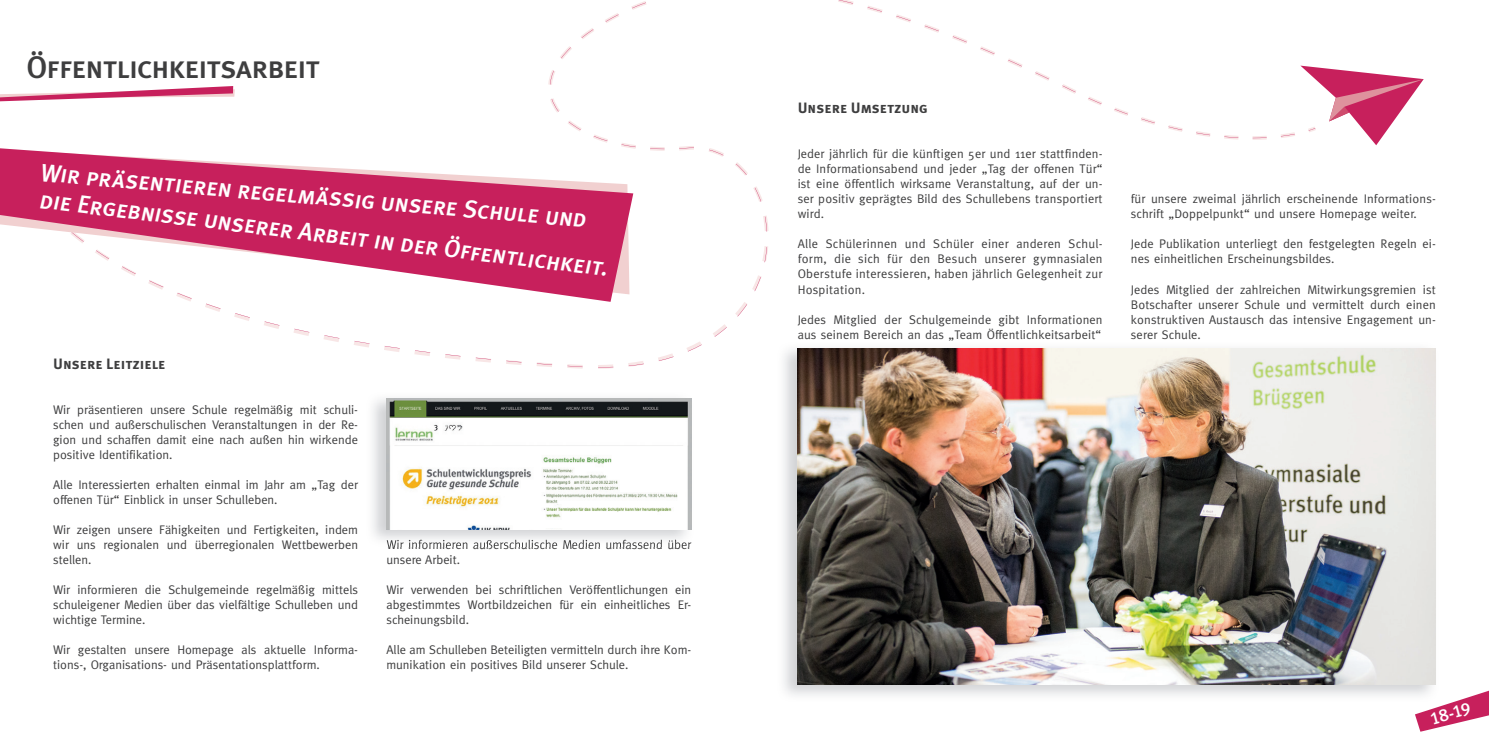
<style>
.page{position:relative;width:1489px;height:745px;background:#fff}
.page>*{position:absolute;margin:0;border:0;box-sizing:border-box;transform-origin:0 0}
.t1{font:31.25px "Meta Plus Medium Caps";letter-spacing:-.03em;color:#3e3e3f}
.t2{font:25px "Meta Plus Medium Caps";color:#fff}
.t3{font:17.5px "Meta Plus Medium Caps";color:#fff}
.t4{font:15px "Meta Plus Bold Caps";color:#3e3e3f}
.t5{font:12.5px/15px "Meta";color:#3e3e3f;text-align:justify}
</style>
<div class="page">
<svg style="left:205px;top:14px;width:1098px;height:353px"></svg>
<svg style="left:0;top:145px;width:633px;height:156px;fill:#c7205c"></svg>
<svg style="left:1415px;top:691px;width:73px;height:40px"></svg>
<svg style="left:0;top:86px;width:235px;height:16px"></svg>
<img style="left:776px;top:342px;width:662px;height:359px">
<img style="left:797px;top:348px;width:638px;height:336px">
<img style="left:372px;top:398px;width:320px;height:146px">
<img style="left:387px;top:539px;width:304px;height:7px">
<img style="left:386px;top:398px;width:305px;height:131px">
<svg style="left:1087px;top:66px;width:336px;height:79px"></svg>
<img style="left:539px;top:504px;width:141px;height:23px">
<h1 class="t1" style="left:27px;top:49px;width:295px">Öffentlichkeitsarbeit</h1>
<h2 class="t2" style="left:41px;top:157px;width:549px;rotate:5deg">Wir präsentieren regelmäßig unsere Schule und</h2>
<h2 class="t2" style="left:41px;top:184px;width:574px;rotate:7deg">die Ergebnisse unserer Arbeit in der Öffentlichkeit.</h2>
<p class="t4" style="left:53px;top:354px;width:114px">Unsere Leitziele</p>
<p class="t5" style="left:53px;top:401px;width:306px">Wir präsentieren unsere Schule regelmäßig mit schuli&shy;schen und außerschulischen Veranstaltungen in der Re&shy;gion und schaffen damit eine nach außen hin wirkende positive Identifikation.</p>
<p class="t5" style="left:53px;top:476px;width:306px">Alle Interessierten erhalten einmal im Jahr am „Tag der offenen Tür“ Einblick in unser Schulleben.</p>
<p class="t5" style="left:53px;top:521px;width:306px">Wir zeigen unsere Fähigkeiten und Fertigkeiten, indem wir uns regionalen und überregionalen Wettbewerben stellen.</p>
<p class="t5" style="left:53px;top:581px;width:306px">Wir informieren die Schulgemeinde regelmäßig mittels schuleigener Medien über das vielfältige Schulleben und wichtige Termine.</p>
<p class="t5" style="left:53px;top:641px;width:306px">Wir gestalten unsere Homepage als aktuelle Informa&shy;tions-, Organisations- und Präsentationsplattform.</p>
<p class="t5" style="left:386px;top:536px;width:306px">Wir informieren außerschulische Medien umfassend über unsere Arbeit.</p>
<p class="t5" style="left:386px;top:581px;width:306px">Wir verwenden bei schriftlichen Veröffentlichungen ein abgestimmtes Wortbildzeichen für ein einheitliches Er&shy;scheinungsbild.</p>
<p class="t5" style="left:386px;top:641px;width:306px">Alle am Schulleben Beteiligten vermitteln durch ihre Kom&shy;munikation ein positives Bild unserer Schule.</p>
<p class="t4" style="left:797px;top:99px;width:132px">Unsere Umsetzung</p>
<p class="t5" style="left:797px;top:146px;width:306px">Jeder jährlich für die künftigen 5er und 11er stattfinden&shy;de Informationsabend und jeder „Tag der offenen Tür“ ist eine öffentlich wirksame Veranstaltung, auf der un&shy;ser positiv geprägtes Bild des Schullebens transportiert wird.</p>
<p class="t5" style="left:797px;top:236px;width:306px">Alle Schülerinnen und Schüler einer anderen Schul&shy;form, die sich für den Besuch unserer gymnasialen Oberstufe interessieren, haben jährlich Gelegenheit zur Hospitation.</p>
<p class="t5" style="left:797px;top:311px;width:306px">Jedes Mitglied der Schulgemeinde gibt Informationen aus seinem Bereich an das „Team Öffentlichkeitsarbeit“</p>
<p class="t5" style="left:1130px;top:191px;width:306px">für unsere zweimal jährlich erscheinende Informations&shy;schrift „Doppelpunkt“ und unsere Homepage weiter.</p>
<p class="t5" style="left:1130px;top:236px;width:306px">Jede Publikation unterliegt den festgelegten Regeln ei&shy;nes einheitlichen Erscheinungsbildes.</p>
<p class="t5" style="left:1130px;top:281px;width:306px">Jedes Mitglied der zahlreichen Mitwirkungsgremien ist Botschafter unserer Schule und vermittelt durch einen konstruktiven Austausch das intensive Engagement un&shy;serer Schule.</p>
<h3 class="t3" style="left:1427px;top:708px;width:43px;rotate:-15deg">18-19</h3>
</div>
